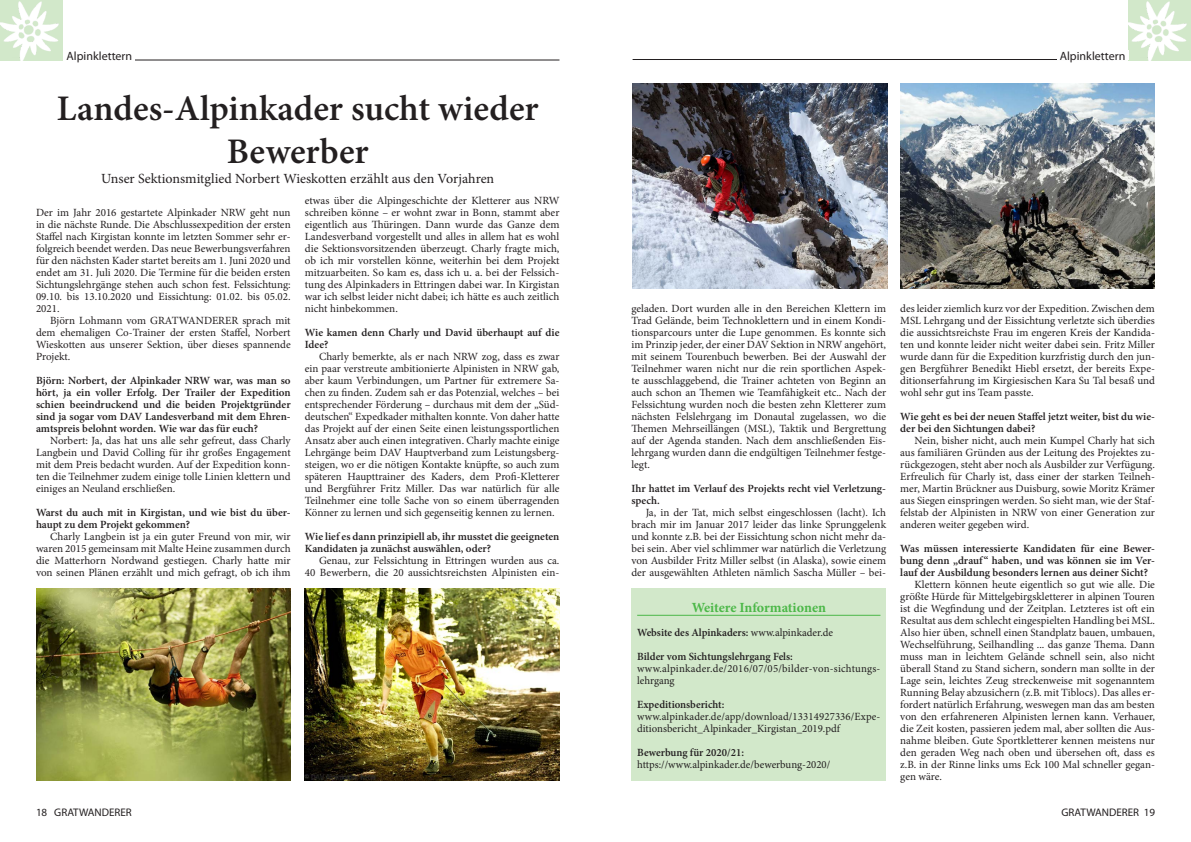
<style>
.page{position:relative;width:1191px;height:842px;background:#fff}
.page>*{position:absolute;margin:0;border:0;box-sizing:border-box;transform-origin:0 0}
.t1{font:600 36px/43.2px "Minion Pro";color:#231f20;text-align:center}
.t2{font:14px "Minion Pro";letter-spacing:-.005em;color:#231f20}
.t3{font:700 14px "Minion Pro";letter-spacing:-.005em;color:#4cb848}
.t4{font:12px "Myriad Pro";color:#231f20}
.t5{font:11px/12px "Minion Pro";letter-spacing:-.005em;color:#231f20;text-align:justify}
.t6{font:600 11px/12px "Minion Pro";color:#231f20}
.t7{font:11px/12px "Minion Pro";letter-spacing:.025em;color:#231f20}
.t8{font:11px "Myriad Pro";color:#231f20}
.s1{font-weight:400}
</style>
<div class="page">
<div style="left:0;top:0;width:63px;height:60px;background:#d2e8ca"></div>
<img style="left:0;top:1px;width:59px;height:59px">
<div style="left:1128px;top:0;width:63px;height:60px;background:#d2e8ca"></div>
<img style="left:1128px;top:1px;width:59px;height:59px">
<hr style="left:64px;top:60px;width:495px;height:1px;background:#231f20">
<hr style="left:632px;top:59px;width:496px;height:1px;background:#231f20">
<div style="left:1057px;top:50px;width:71px;height:10px;background:#fff"></div>
<div style="left:631px;top:588px;width:255px;height:192px;background:#d2e8ca"></div>
<hr style="left:637px;top:615px;width:243px;height:1px;background:#4cb848">
<img style="left:36px;top:588px;width:255px;height:192px">
<img style="left:305px;top:588px;width:254px;height:192px">
<img style="left:632px;top:84px;width:255px;height:204px">
<img style="left:900px;top:84px;width:255px;height:204px">
<p class="t4" style="left:67px;top:49px;width:67px">Alpinklettern</p>
<p class="t4" style="left:1059px;top:48px;width:67px">Alpinklettern</p>
<h1 class="t1" style="left:57px;top:87px;width:483px">Landes-Alpinkader sucht wieder<br>Bewerber</h1>
<p class="t2" style="left:101px;top:169px;width:395px">Unser Sektionsmitglied Norbert Wieskotten erzählt aus den Vorjahren</p>
<p class="t5" style="left:36px;top:207px;width:256px">Der im Jahr 2016 gestartete Alpinkader NRW geht nun in die nächste Runde. Die Abschlussexpedition der ersten Staffel nach Kirgistan konnte im letzten Sommer sehr er&shy;folgreich beendet werden. Das neue Bewerbungsverfahren für den nächsten Kader startet bereits am 1. Juni 2020 und endet am 31. Juli 2020. Die Termine für die beiden ersten Sichtungslehrgänge stehen auch schon fest. Felssichtung:<br>09.10. bis 13.10.2020 und Eissichtung: 01.02. bis 05.02.<br>2021.</p>
<p class="t5" style="left:36px;top:315px;width:256px;text-indent:14px">Björn Lohmann vom GRATWANDERER sprach mit dem ehemaligen Co-Trainer der ersten Staffel, Norbert Wieskotten aus unserer Sektion, über dieses spannende Projekt.</p>
<p class="t6" style="left:36px;top:374px;width:256px;text-align:justify">Björn: Norbert, der Alpinkader NRW war, was man so hört, ja ein voller Erfolg. Der Trailer der Expedition schien beeindruckend und die beiden Projektgründer sind ja sogar vom DAV Landesverband mit dem Ehren&shy;amtspreis belohnt worden. Wie war das für euch?</p>
<p class="t5" style="left:36px;top:435px;width:256px;text-indent:14px">Norbert: Ja, das hat uns alle sehr gefreut, dass Charly Langbein und David Colling für ihr großes Engagement mit dem Preis bedacht wurden. Auf der Expedition konn&shy;ten die Teilnehmer zudem einige tolle Linien klettern und einiges an Neuland erschließen.</p>
<p class="t6" style="left:36px;top:506px;width:256px">Warst du auch mit in Kirgistan, und wie bist du über&shy;haupt zu dem Projekt gekommen?</p>
<p class="t5" style="left:36px;top:531px;width:256px;text-indent:14px">Charly Langbein ist ja ein guter Freund von mir, wir waren 2015 gemeinsam mit Malte Heine zusammen durch die Matterhorn Nordwand gestiegen. Charly hatte mir von seinen Plänen erzählt und mich gefragt, ob ich ihm</p>
<p class="t5" style="left:305px;top:195px;width:256px">etwas über die Alpingeschichte der Kletterer aus NRW schreiben könne – er wohnt zwar in Bonn, stammt aber eigentlich aus Thüringen. Dann wurde das Ganze dem Landesverband vorgestellt und alles in allem hat es wohl die Sektionsvorsitzenden überzeugt. Charly fragte mich, ob ich mir vorstellen könne, weiterhin bei dem Projekt mitzuarbeiten. So kam es, dass ich u. a. bei der Felssich&shy;tung des Alpinkaders in Ettringen dabei war. In Kirgistan war ich selbst leider nicht dabei; ich hätte es auch zeitlich nicht hinbekommen.</p>
<p class="t6" style="left:305px;top:326px;width:256px">Wie kamen denn Charly und David überhaupt auf die<br>Idee?</p>
<p class="t5" style="left:305px;top:351px;width:256px;text-indent:14px">Charly bemerkte, als er nach NRW zog, dass es zwar ein paar verstreute ambitionierte Alpinisten in NRW gab, aber kaum Verbindungen, um Partner für extremere Sa&shy;chen zu finden. Zudem sah er das Potenzial, welches – bei entsprechender Förderung – durchaus mit dem der „Süd&shy;deutschen“ Expedkader mithalten konnte. Von daher hatte das Projekt auf der einen Seite einen leistungssportlichen Ansatz aber auch einen integrativen. Charly machte einige Lehrgänge beim DAV Hauptverband zum Leistungsberg&shy;steigen, wo er die nötigen Kontakte knüpfte, so auch zum späteren Haupttrainer des Kaders, dem Profi-Kletterer und Bergführer Fritz Miller. Das war natürlich für alle Teilnehmer eine tolle Sache von so einem überragenden Könner zu lernen und sich gegenseitig kennen zu lernen.</p>
<p class="t6" style="left:305px;top:530px;width:256px">Wie lief es dann prinzipiell ab, ihr musstet die geeigneten<br>Kandidaten ja zunächst auswählen, oder?</p>
<p class="t5" style="left:305px;top:555px;width:256px;text-align:right">Genau, zur Felssichtung in Ettringen wurden aus ca.<br>40 Bewerbern, die 20 aussichtsreichsten Alpinisten ein-</p>
<p class="t5" style="left:631px;top:303px;width:256px">geladen. Dort wurden alle in den Bereichen Klettern im Trad Gelände, beim Technoklettern und in einem Kondi&shy;tionsparcours unter die Lupe genommen. Es konnte sich im Prinzip jeder, der einer DAV Sektion in NRW angehört, mit seinem Tourenbuch bewerben. Bei der Auswahl der Teilnehmer waren nicht nur die rein sportlichen Aspek&shy;te ausschlaggebend, die Trainer achteten von Beginn an auch schon an Themen wie Teamfähigkeit etc.. Nach der Felssichtung wurden noch die besten zehn Kletterer zum nächsten Felslehrgang im Donautal zugelassen, wo die Themen Mehrseillängen (MSL), Taktik und Bergrettung auf der Agenda standen. Nach dem anschließenden Eis&shy;lehrgang wurden dann die endgültigen Teilnehmer festge&shy;legt.</p>
<p class="t6" style="left:631px;top:482px;width:256px">Ihr hattet im Verlauf des Projekts recht viel Verletzung&shy;spech.</p>
<p class="t5" style="left:631px;top:507px;width:256px;text-indent:14px">Ja, in der Tat, mich selbst eingeschlossen (lacht). Ich brach mir im Januar 2017 leider das linke Sprunggelenk und konnte z.B. bei der Eissichtung schon nicht mehr da&shy;bei sein. Aber viel schlimmer war natürlich die Verletzung von Ausbilder Fritz Miller selbst (in Alaska), sowie einem der ausgewählten Athleten nämlich Sascha Müller – bei-</p>
<p class="t5" style="left:900px;top:303px;width:256px">des leider ziemlich kurz vor der Expedition. Zwischen dem MSL Lehrgang und der Eissichtung verletzte sich überdies die aussichtsreichste Frau im engeren Kreis der Kandida&shy;ten und konnte leider nicht weiter dabei sein. Fritz Miller wurde dann für die Expedition kurzfristig durch den jun&shy;gen Bergführer Benedikt Hiebl ersetzt, der bereits Expe&shy;ditionserfahrung im Kirgiesischen Kara Su Tal besaß und wohl sehr gut ins Team passte.</p>
<p class="t6" style="left:900px;top:410px;width:256px">Wie geht es bei der neuen Staffel jetzt weiter, bist du wie&shy;der bei den Sichtungen dabei?</p>
<p class="t5" style="left:900px;top:435px;width:256px;text-indent:14px">Nein, bisher nicht, auch mein Kumpel Charly hat sich aus familiären Gründen aus der Leitung des Projektes zu&shy;rückgezogen, steht aber noch als Ausbilder zur Verfügung.<br>Erfreulich für Charly ist, dass einer der starken Teilneh&shy;mer, Martin Brückner aus Duisburg, sowie Moritz Krämer aus Siegen einspringen werden. So sieht man, wie der Staf&shy;felstab der Alpinisten in NRW von einer Generation zur anderen weiter gegeben wird.</p>
<p class="t6" style="left:900px;top:542px;width:256px;text-align:justify">Was müssen interessierte Kandidaten für eine Bewer&shy;bung denn „drauf “ haben, und was können sie im Ver&shy;lauf der Ausbildung besonders lernen aus deiner Sicht?</p>
<p class="t5" style="left:900px;top:579px;width:256px;text-indent:14px">Klettern können heute eigentlich so gut wie alle. Die größte Hürde für Mittelgebirgskletterer in alpinen Touren ist die Wegfindung und der Zeitplan. Letzteres ist oft ein Resultat aus dem schlecht eingespielten Handling bei MSL.<br>Also hier üben, schnell einen Standplatz bauen, umbauen, Wechselführung, Seilhandling ... das ganze Thema. Dann muss man in leichtem Gelände schnell sein, also nicht überall Stand zu Stand sichern, sondern man sollte in der Lage sein, leichtes Zeug streckenweise mit sogenanntem Running Belay abzusichern (z.B. mit Tiblocs). Das alles er&shy;fordert natürlich Erfahrung, weswegen man das am besten von den erfahreneren Alpinisten lernen kann. Verhauer, die Zeit kosten, passieren jedem mal, aber sollten die Aus&shy;nahme bleiben. Gute Sportkletterer kennen meistens nur den geraden Weg nach oben und übersehen oft, dass es z.B. in der Rinne links ums Eck 100 Mal schneller gegan&shy;gen wäre.</p>
<p class="t3" style="left:691px;top:598px;width:136px">Weitere Informationen</p>
<p class="t6" style="left:637px;top:620px;width:197px;line-height:24px">Website des Alpinkaders: <span class="s1">www.alpinkader.de<br></span>Bilder vom Sichtungslehrgang Fels:</p>
<p class="t7" style="left:637px;top:663px;width:245px">www.alpinkader.de/2016/07/05/bilder-von-sichtungs&shy;lehrgang</p>
<p class="t6" style="left:637px;top:698px;width:89px">Expeditionsbericht:</p>
<p class="t5" style="left:637px;top:711px;width:245px">www.alpinkader.de/app/download/13314927336/Expe&shy;ditionsbericht_Alpinkader_Kirgistan_2019.pdf</p>
<p class="t6" style="left:637px;top:746px;width:108px">Bewerbung für 2020/21:</p>
<p class="t5" style="left:637px;top:759px;width:195px">https://www.alpinkader.de/bewerbung-2020/</p>
<p class="t8" style="left:36px;top:806px;width:97px">18 GRATWANDERER</p>
<p class="t8" style="left:1061px;top:806px;width:95px">GRATWANDERER 19</p>
</div>
